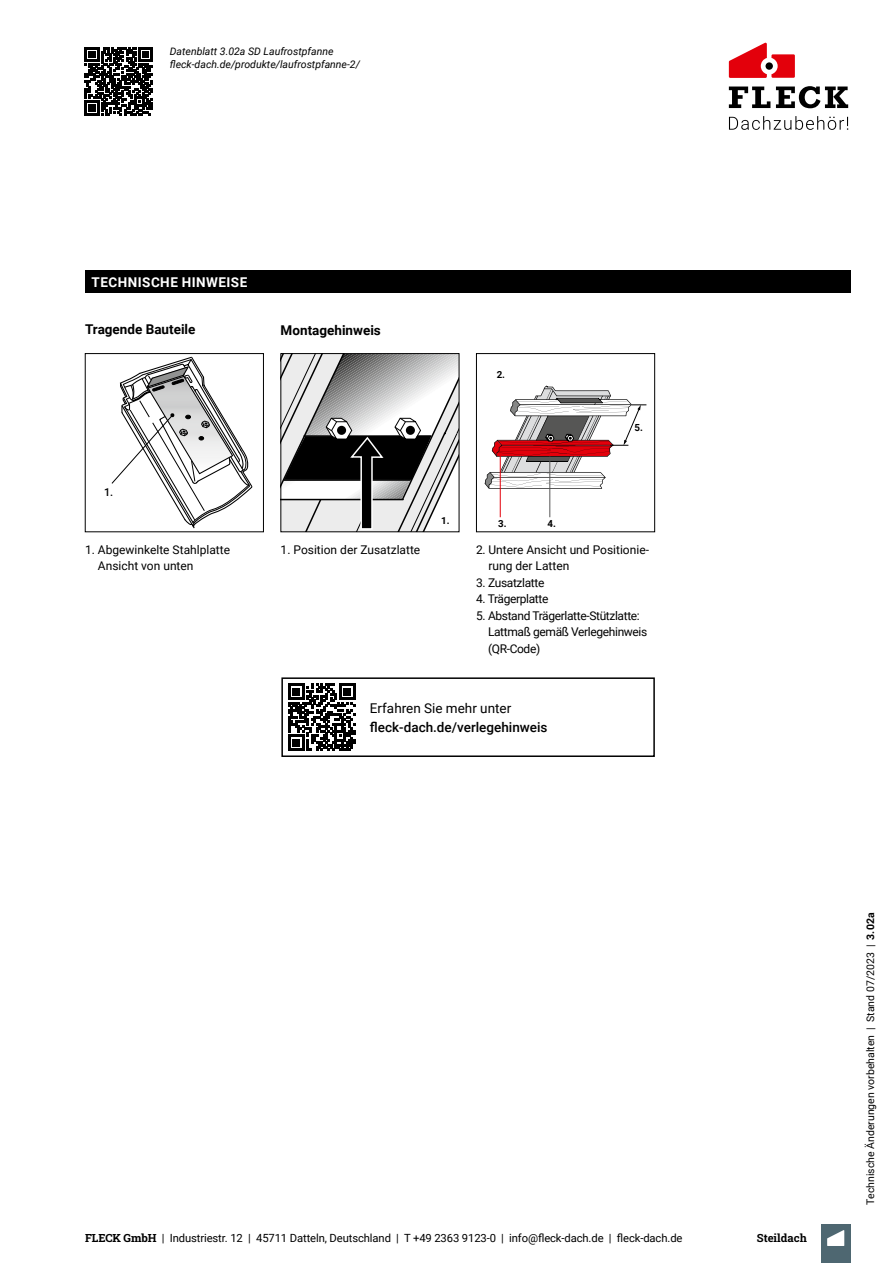
<style>
.page{position:relative;width:893px;height:1263px;background:#fff}
.page>*{position:absolute;margin:0;border:0;box-sizing:border-box;transform-origin:0 0}
.t1{font:700 13.5px "Roboto";color:#000}
.t2{font:500 13.5px "Roboto";color:#000}
.t3{font:13.5px "Roboto";color:#000}
.t4{font:700 13.5px "Roboto";letter-spacing:.035em;color:#fff}
.t5{font:12px/16.5px "Roboto";letter-spacing:-.005em;color:#000}
.t6{font:12px/16.5px "Roboto";letter-spacing:-.03em;color:#000}
.t7{font:11.25px "Roboto";letter-spacing:-.01em;color:#000}
.t8{font:11.25px "Roboto Slab";color:#000}
.t9{font:500 10.95px "Roboto";color:#000}
.t10{font:italic 10.5px/12.6px "Roboto";color:#000}
.t11{font:10.5px "Roboto";color:#000}
.t12{font:700 9.75px "Roboto";color:#000}
.s1{font-family:"Roboto Slab"}
.s2{font-weight:700}
</style>
<div class="page">
<svg style="left:729px;top:43px;width:66px;height:35px"></svg>
<div style="left:765px;top:62px;width:8px;height:8px;background:#000;border-radius:50%"></div>
<svg style="left:729px;top:87px;width:41px;height:21px"></svg>
<svg style="left:776px;top:86px;width:72px;height:22px"></svg>
<svg style="left:729px;top:116px;width:119px;height:14px"></svg>
<div style="left:821px;top:1224px;width:29px;height:39px;background:#4e6771"></div>
<svg style="left:827px;top:1230px;width:17px;height:16px"></svg>
<div style="left:85px;top:271px;width:765px;height:22px;background:#000"></div>
<svg style="left:111px;top:356px;width:142px;height:173px"></svg>
<div style="left:85px;top:353px;width:179px;height:179px;border:1px solid #000"></div>
<svg style="left:283px;top:355px;width:174px;height:175px"></svg>
<div style="left:281px;top:353px;width:178px;height:179px;border:1px solid #000"></div>
<hr style="left:500px;top:455px;width:1px;height:62px;background:#e3000b">
<hr style="left:550px;top:458px;width:1px;height:59px;background:#565655">
<svg style="left:485px;top:386px;width:161px;height:103px"></svg>
<div style="left:476px;top:353px;width:179px;height:179px;border:1px solid #000"></div>
<div style="left:281px;top:677px;width:374px;height:80px;border:2px solid #000"></div>
<svg style="left:355px;top:683px;width:1px;height:61px"></svg>
<svg style="left:288px;top:683px;width:67px;height:68px"></svg>
<svg style="left:85px;top:47px;width:68px;height:68px"></svg>
<p class="t10" style="left:170px;top:45px;width:192px">Datenblatt 3.02a SD Laufrostpfanne fleck-dach.de/produkte/laufrostpfanne-2/</p>
<p class="t4" style="left:92px;top:273px;width:157px">TECHNISCHE HINWEISE</p>
<p class="t1" style="left:85px;top:320px;width:112px">Tragende Bauteile</p>
<p class="t1" style="left:281px;top:321px;width:102px">Montagehinweis</p>
<p class="t9" style="left:104px;top:484px;width:11px">1.</p>
<p class="t5" style="left:85px;top:541px;width:147px">1. Abgewinkelte Stahlplatte</p>
<p class="t5" style="left:281px;top:541px;width:141px">1. Position der Zusatzlatte</p>
<p class="t5" style="left:98px;top:557px;width:97px">Ansicht von unten</p>
<p class="t12" style="left:441px;top:513px;width:10px">1.</p>
<p class="t12" style="left:497px;top:368px;width:10px">2.</p>
<p class="t12" style="left:634px;top:420px;width:10px">5.</p>
<p class="t12" style="left:498px;top:516px;width:10px">3.</p>
<p class="t12" style="left:547px;top:516px;width:10px">4.</p>
<p class="t5" style="left:488px;top:541px;width:162px;text-indent:-12px">2. Untere Ansicht und Positionie&shy;rung der Latten</p>
<p class="t6" style="left:476px;top:574px;width:70px">3. Zusatzlatte</p>
<p class="t6" style="left:476px;top:590px;width:74px">4. Trägerplatte</p>
<p class="t6" style="left:488px;top:607px;width:161px;text-indent:-12px">5. Abstand Trägerlatte-Stützlatte:<br>Lattmaß gemäß Verlegehinweis (QR-Code)</p>
<p class="t3" style="left:370px;top:698px;width:143px">Erfahren Sie mehr unter</p>
<p class="t2" style="left:370px;top:718px;width:179px">fleck-dach.de/verlegehinweis</p>
<p class="t7" style="left:85px;top:1230px;width:599px"><span class="s1">FLECK GmbH</span> | Industriestr. 12 | 45711 Datteln, Deutschland | T +49 2363 9123-0 | info@fleck-dach.de | fleck-dach.de</p>
<p class="t8" style="left:757px;top:1230px;width:51px">Steildach</p>
<p class="t11" style="left:863px;top:1205px;width:293px;rotate:-90deg">Technische Änderungen vorbehalten | Stand 07/2023 | <span class="s2">3.02a</span></p>
</div>
